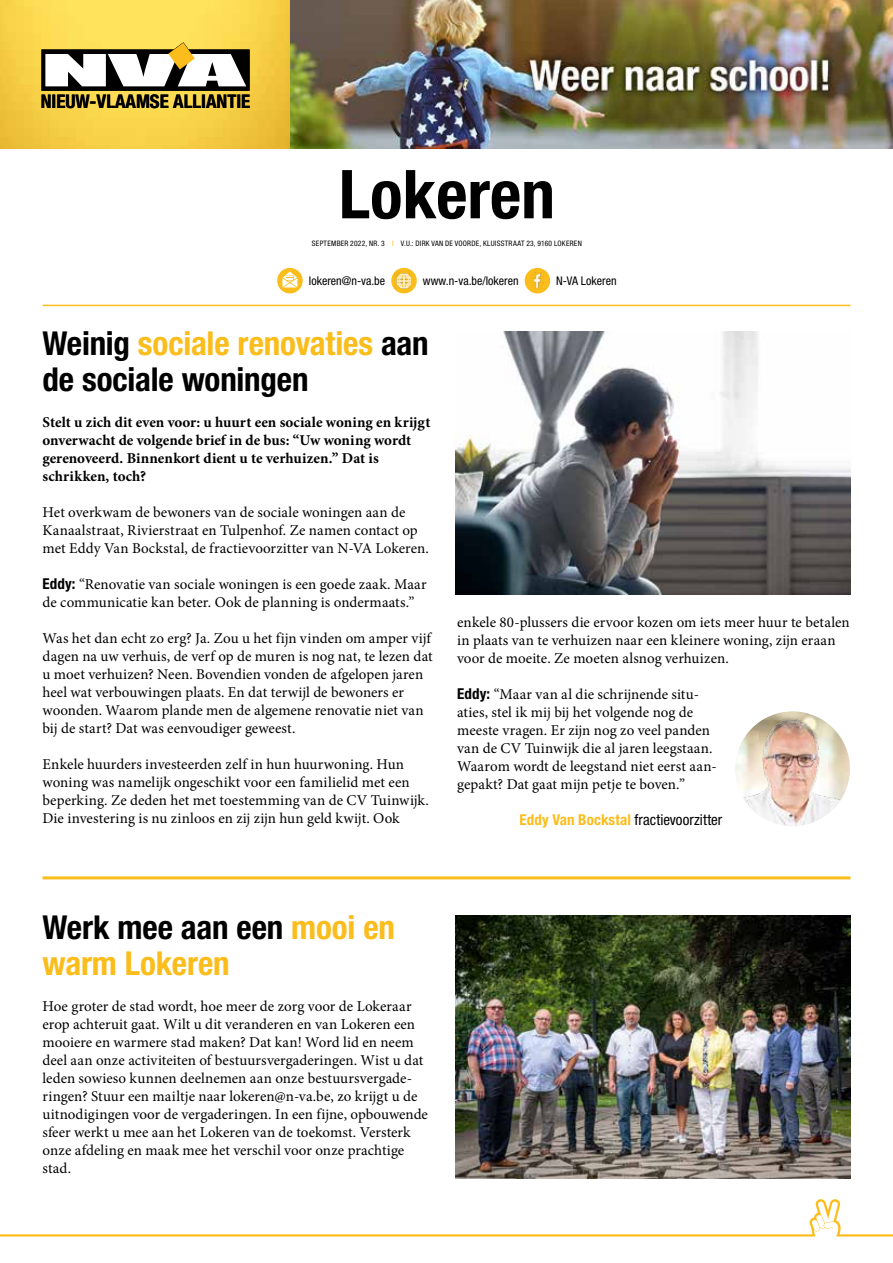
<style>
.page{position:relative;width:893px;height:1263px;background:#fff}
.page>*{position:absolute;margin:0;border:0;box-sizing:border-box;transform-origin:0 0}
.t1{font:700 condensed 67.5px "Helvetica Neue LT Std";color:#000}
.t2{font:700 condensed 33px/36px "Helvetica Neue LT Std";letter-spacing:-.005em;color:#000}
.t3{font:700 condensed 33px/36px "Helvetica Neue LT Std";letter-spacing:-.005em;color:#fbbd1b}
.t4{font:700 condensed 18.9px "Helvetica Neue LT Std";color:#000}
.t5{font:15px/18px "Minion Pro";color:#000}
.t6{font:700 15px/18px "Minion Pro";color:#000}
.t7{font:condensed 15px "Helvetica Neue LT Std";letter-spacing:.005em;color:#000}
.t8{font:condensed 12px "Helvetica Neue LT Std";color:#000}
.t9{font:condensed 7.5px "Helvetica Neue LT Std";letter-spacing:.035em;color:#000}
.s1{color:#fbbd1b}
.s2{font-family:"Helvetica Neue LT Std";font-weight:700;font-stretch:condensed}
.s3{font-weight:700;color:#fbbd1b}
.s4{color:#000}
</style>
<div class="page">
<img style="left:289px;top:0;width:604px;height:149px">
<img style="left:456px;top:332px;width:394px;height:263px">
<img style="left:456px;top:916px;width:394px;height:262px">
<img style="left:735px;top:711px;width:115px;height:115px;border-radius:57px">
<hr style="left:43px;top:876px;width:807px;height:3px;background:#fbbd1b">
<hr style="left:43px;top:305px;width:807px;height:1px;background:#fbbd1b">
<div style="left:391px;top:268px;width:26px;height:25px;background:#fbbd1b;border-radius:50%"></div>
<img style="left:395px;top:271px;width:18px;height:19px">
<svg style="left:277px;top:268px;width:26px;height:25px"></svg>
<svg style="left:282px;top:272px;width:15px;height:15px"></svg>
<div style="left:525px;top:268px;width:25px;height:25px;background:#fbbd1b;border-radius:50%"></div>
<img style="left:533px;top:273px;width:9px;height:16px">
<svg style="left:0;top:1199px;width:893px;height:37px"></svg>
<svg style="left:0;top:0;width:289px;height:149px;background:#f7d24a"></svg>
<svg style="left:41px;top:42px;width:209px;height:49px"></svg>
<p class="t4" style="left:41px;top:90px;width:211px">NIEUW-VLAAMSE ALLIANTIE</p>
<h1 class="t1" style="left:339px;top:153px;width:218px">Lokeren</h1>
<p class="t9" style="left:312px;top:239px;width:271px">SEPTEMBER 2022, NR. 3 <span class="s1">I</span> V.U.: DIRK VAN DE VOORDE, KLUISSTRAAT 23, 9160 LOKEREN</p>
<p class="t8" style="left:309px;top:274px;width:78px">lokeren@n-va.be</p>
<p class="t8" style="left:423px;top:274px;width:97px">www.n-va.be/lokeren</p>
<p class="t8" style="left:556px;top:274px;width:62px">N-VA Lokeren</p>
<h2 class="t2" style="left:43px;top:325px;width:388px">Weinig <span class="s1">sociale renovaties</span> aan de sociale woningen</h2>
<p class="t6" style="left:43px;top:413px;width:389px">Stelt u zich dit even voor: u huurt een sociale woning en krijgt onverwacht de volgende brief in de bus: “Uw woning wordt gerenoveerd. Binnenkort dient u te verhuizen.” Dat is schrikken, toch?</p>
<p class="t5" style="left:43px;top:503px;width:388px">Het overkwam de bewoners van de sociale woningen aan de<br>Kanaalstraat, Rivierstraat en Tulpenhof. Ze namen contact op met Eddy Van Bockstal, de fractievoorzitter van N-VA Lokeren.</p>
<p class="t5" style="left:43px;top:575px;width:386px"><span class="s2">Eddy:</span> “Renovatie van sociale woningen is een goede zaak. Maar de communicatie kan beter. Ook de planning is ondermaats.”</p>
<p class="t5" style="left:43px;top:629px;width:392px">Was het dan echt zo erg? Ja. Zou u het fijn vinden om amper vijf dagen na uw verhuis, de verf op de muren is nog nat, te lezen dat u moet verhuizen? Neen. Bovendien vonden de afgelopen jaren heel wat verbouwingen plaats. En dat terwijl de bewoners er woonden. Waarom plande men de algemene renovatie niet van bij de start? Dat was eenvoudiger geweest.</p>
<p class="t5" style="left:43px;top:755px;width:388px">Enkele huurders investeerden zelf in hun huurwoning. Hun woning was namelijk ongeschikt voor een familielid met een beperking. Ze deden het met toestemming van de CV Tuinwijk.<br>Die investering is nu zinloos en zij zijn hun geld kwijt. Ook</p>
<p class="t5" style="left:457px;top:613px;width:394px">enkele 80-plussers die ervoor kozen om iets meer huur te betalen in plaats van te verhuizen naar een kleinere woning, zijn eraan voor de moeite. Ze moeten alsnog verhuizen.</p>
<p class="t5" style="left:457px;top:685px;width:261px"><span class="s2">Eddy:</span> “Maar van al die schrijnende situ&shy;aties, stel ik mij bij het volgende nog de meeste vragen. Er zijn nog zo veel panden van de CV Tuinwijk die al jaren leegstaan.<br>Waarom wordt de leegstand niet eerst aan&shy;gepakt? Dat gaat mijn petje te boven.”</p>
<p class="t7" style="left:520px;top:811px;width:204px"><span class="s3">Eddy Van Bockstal</span> fractievoorzitter</p>
<h2 class="t3" style="left:43px;top:909px;width:354px"><span class="s4">Werk mee aan een</span> mooi en warm Lokeren</h2>
<p class="t5" style="left:43px;top:998px;width:387px">Hoe groter de stad wordt, hoe meer de zorg voor de Lokeraar erop achteruit gaat. Wilt u dit veranderen en van Lokeren een mooiere en warmere stad maken? Dat kan! Word lid en neem deel aan onze activiteiten of bestuursvergaderingen. Wist u dat leden sowieso kunnen deelnemen aan onze bestuursvergade&shy;ringen? Stuur een mailtje naar lokeren@n-va.be, zo krijgt u de uitnodigingen voor de vergaderingen. In een fijne, opbouwende sfeer werkt u mee aan het Lokeren van de toekomst. Versterk onze afdeling en maak mee het verschil voor onze prachtige stad.</p>
</div>
